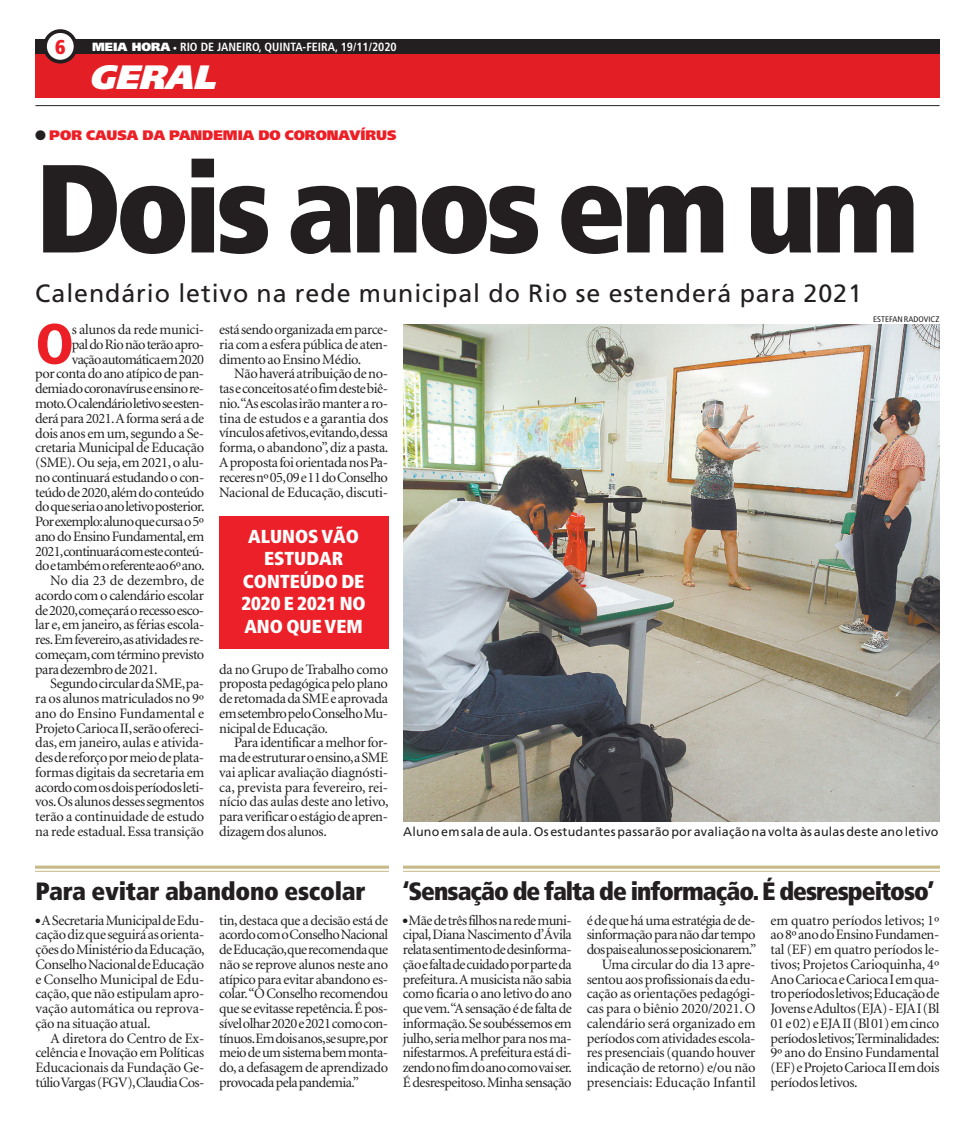
<style>
.page{position:relative;width:975px;height:1124px;background:#fff}
.page>*{position:absolute;margin:0;border:0;box-sizing:border-box;transform-origin:0 0}
.t1{font:900 condensed 125px "Frutiger";letter-spacing:-.045em;color:#231f20}
.t2{font:900 condensed 56.62px "Frutiger";color:#ed1f26}
.t3{font:italic 900 33.75px "Frutiger";color:#fff}
.t4{font:25px "Frutiger";letter-spacing:.035em;color:#231f20}
.t5{font:900 condensed 25px "Frutiger";letter-spacing:-.04em;color:#231f20}
.t6{font:900 condensed 25px "Frutiger";letter-spacing:-.01em;color:#231f20}
.t7{font:900 condensed 20px "Frutiger";color:#ed1f26}
.t8{font:900 condensed 18.75px/22.5px "Frutiger";color:#fff;text-align:center}
.t9{font:14.38px/14.8px "Minion";letter-spacing:-.03em;color:#231f20;text-align:justify}
.t10{font:14.38px "Minion";letter-spacing:-.05em;color:#231f20}
.t11{font:14.38px "Minion";letter-spacing:-.005em;color:#231f20}
.t12{font:14.38px "Minion";color:#231f20}
.t13{font:900 13.75px "Frutiger";color:#ed1f26}
.t14{font:12.5px "Frutiger";letter-spacing:.015em;color:#231f20}
.t15{font:700 condensed 11.88px "Frutiger";color:#fff}
.t16{font:condensed 8.12px "Frutiger";color:#231f20;scale:1.08 1}
.s1{font-weight:900;font-stretch:normal}
</style>
<div class="page">
<div style="left:35px;top:54px;width:904px;height:44px;background:#e31f25"></div>
<hr style="left:35px;top:105px;width:904px;height:1px;background:#231f20">
<img style="left:403px;top:324px;width:536px;height:497px">
<div style="left:219px;top:515px;width:169px;height:133px;background:#ec2028"></div>
<svg style="left:36px;top:868px;width:352px;height:1px"></svg>
<hr style="left:36px;top:865px;width:352px;height:3px;background:#c7ba88">
<hr style="left:36px;top:870px;width:352px;height:1px;background:#c7ba88">
<svg style="left:403px;top:868px;width:536px;height:1px"></svg>
<hr style="left:403px;top:865px;width:536px;height:3px;background:#c7ba88">
<hr style="left:403px;top:870px;width:536px;height:1px;background:#c7ba88">
<div style="left:35px;top:39px;width:904px;height:15px;background:#231f20"></div>
<div style="left:45px;top:31px;width:31px;height:31px;background:#fff;border-radius:50%"></div>
<div style="left:43px;top:29px;width:34px;height:34px;border:4px solid #231f20;border-radius:50%"></div>
<h3 class="t7" style="left:55px;top:35px;width:12px">6</h3>
<p class="t15" style="left:92px;top:40px;width:227px"><span class="s1">MEIA HORA ·</span> RIO DE JANEIRO, QUINTA-FEIRA</p>
<p class="t15" style="left:335px;top:40px;width:63px">, 19/11/2020</p>
<h3 class="t3" style="left:89px;top:57px;width:139px">GERAL</h3>
<p class="t13" style="left:49px;top:127px;width:349px">POR CAUSA DA PANDEMIA DO CORONAVÍRUS</p>
<h1 class="t1" style="left:35px;top:132px;width:885px">Dois anos em um</h1>
<h3 class="t4" style="left:35px;top:278px;width:828px">Calendário letivo na rede municipal do Rio se estenderá para 2021</h3>
<h2 class="t2" style="left:35px;top:310px;width:40px">O</h2>
<p class="t9" style="left:72px;top:323px;width:134px">s alunos da rede munici-</p>
<p class="t9" style="left:72px;top:337px;width:134px">pal do Rio não terão apro-</p>
<p class="t10" style="left:72px;top:352px;width:134px">vação automática em 2020</p>
<p class="t9" style="left:35px;top:367px;width:170px">por conta do ano atípico de pan-</p>
<p class="t9" style="left:35px;top:382px;width:170px">demia do coronavírus e ensino re-</p>
<p class="t9" style="left:35px;top:396px;width:170px">moto. O calendário letivo se esten-</p>
<p class="t9" style="left:35px;top:411px;width:170px">derá para 2021. A forma será a de</p>
<p class="t9" style="left:35px;top:426px;width:170px">dois anos em um, segundo a Se-</p>
<p class="t9" style="left:35px;top:441px;width:170px">cretaria Municipal de Educação</p>
<p class="t9" style="left:35px;top:455px;width:170px">(SME). Ou seja, em 2021, o alu-</p>
<p class="t9" style="left:35px;top:470px;width:170px">no continuará estudando o con-</p>
<p class="t9" style="left:35px;top:485px;width:170px">teúdo de 2020, além do conteúdo</p>
<p class="t9" style="left:35px;top:500px;width:171px">do que seria o ano letivo posterior.</p>
<p class="t9" style="left:35px;top:514px;width:170px">Por exemplo: aluno que cursa o 5º</p>
<p class="t9" style="left:35px;top:529px;width:170px">ano do Ensino Fundamental, em</p>
<p class="t10" style="left:35px;top:544px;width:170px">2021, continuará com este conteú-</p>
<p class="t9" style="left:35px;top:559px;width:171px">do e também o referente ao 6º ano.</p>
<p class="t12" style="left:50px;top:573px;width:155px">No dia 23 de dezembro, de</p>
<p class="t9" style="left:35px;top:588px;width:170px">acordo com o calendário escolar</p>
<p class="t9" style="left:35px;top:603px;width:170px">de 2020, começará o recesso esco-</p>
<p class="t9" style="left:35px;top:618px;width:170px">lar e, em janeiro, as férias escola-</p>
<p class="t9" style="left:35px;top:632px;width:170px">res. Em fevereiro, as atividades re-</p>
<p class="t9" style="left:35px;top:647px;width:170px">começam, com término previsto</p>
<p class="t9" style="left:35px;top:662px;width:124px">para dezembro de 2021.</p>
<p class="t9" style="left:50px;top:677px;width:155px">Segundo circular da SME, pa-</p>
<p class="t9" style="left:35px;top:691px;width:170px">ra os alunos matriculados no 9º</p>
<p class="t11" style="left:35px;top:706px;width:170px">ano do Ensino Fundamental e</p>
<p class="t9" style="left:35px;top:721px;width:170px">Projeto Carioca II, serão ofereci-</p>
<p class="t9" style="left:35px;top:736px;width:170px">das, em janeiro, aulas e ativida-</p>
<p class="t9" style="left:35px;top:750px;width:170px">des de reforçopor meio de plata-</p>
<p class="t9" style="left:35px;top:765px;width:170px">formas digitais da secretaria em</p>
<p class="t9" style="left:35px;top:780px;width:170px">acordo com os dois períodos leti-</p>
<p class="t9" style="left:35px;top:795px;width:170px">vos. Os alunos desses segmentos</p>
<p class="t9" style="left:35px;top:809px;width:170px">terão a continuidade de estudo</p>
<p class="t9" style="left:35px;top:824px;width:170px">na rede estadual. Essa transição</p>
<p class="t9" style="left:219px;top:323px;width:170px">está sendo organizada em parce&shy;ria com a esfera pública de aten&shy;dimento ao Ensino Médio.</p>
<p class="t9" style="left:219px;top:367px;width:171px;text-indent:15px">Não haverá atribuição de no&shy;tas e conceitos até o fim deste biê&shy;nio. “As escolas irão manter a ro&shy;tina de estudos e a garantia dos vínculos afetivos, evitando, dessa forma, o abandono”, diz a pasta.<br>A proposta foi orientada nos Pa&shy;receres nº 05, 09 e 11 do Conselho Nacional de Educação, discuti-</p>
<h3 class="t8" style="left:241px;top:524px;width:126px">ALUNOS VÃO<br>ESTUDAR<br>CONTEÚDO DE<br>2020 E 2021 NO<br>ANO QUE VEM</h3>
<p class="t9" style="left:219px;top:662px;width:170px">da no Grupo de Trabalho como proposta pedagógica pelo plano de retomada da SME e aprovada em setembro pelo Conselho Mu&shy;nicipal de Educação.</p>
<p class="t9" style="left:219px;top:735px;width:171px;text-indent:15px">Para identificar a melhor for&shy;ma de estruturar o ensino, a SME vai aplicar avaliação diagnósti&shy;ca, prevista para fevereiro, rei&shy;nício das aulas deste ano letivo, para verificar o estágio de apren&shy;dizagem dos alunos.</p>
<p class="t16" style="left:873px;top:315px;width:63px">ESTEFAN RADOVICZ</p>
<p class="t14" style="left:403px;top:824px;width:537px">Aluno em sala de aula. Os estudantes passarão por avaliação na volta às aulas deste ano letivo</p>
<h3 class="t6" style="left:36px;top:875px;width:331px">Para evitar abandono escolar</h3>
<p class="t9" style="left:35px;top:913px;width:171px;text-indent:6px">A Secretaria Municipal de Edu&shy;cação diz que seguirá as orienta&shy;ções do Ministério da Educação, Conselho Nacional de Educação e Conselho Municipal de Edu&shy;cação, que não estipulam apro&shy;vação automática ou reprova&shy;ção na situação atual.</p>
<p class="t9" style="left:35px;top:1031px;width:170px;text-indent:15px">A diretora do Centro de Ex&shy;celência e Inovação em Políticas Educacionais da Fundação Ge&shy;túlio Vargas (FGV), Claudia Cos-</p>
<p class="t9" style="left:219px;top:913px;width:170px">tin, destaca que a decisão está de acordo com o Conselho Nacional de Educação, que recomenda que não se reprove alunos neste ano atípico para evitar abandono es&shy;colar. “O Conselho recomendou que se evitasse repetência. É pos&shy;sível olhar 2020 e 2021 como con&shy;tínuos. Em dois anos, se supre, por meio de um sistema bem monta&shy;do, a defasagem de aprendizado provocada pela pandemia.”</p>
<h3 class="t5" style="left:403px;top:875px;width:533px">‘Sensação de falta de informação. É desrespeitoso’</h3>
<p class="t9" style="left:403px;top:913px;width:171px;text-align:center">Mãe de três filhos na rede muni&shy;cipal, Diana Nascimento d’Ávila relata sentimento de desinforma&shy;ção e falta de cuidado por parte da prefeitura. A musicista não sabia como ficaria o ano letivo do ano que vem. “A sensação é de falta de informação. Se soubéssemos em julho, seria melhor para nos ma&shy;nifestarmos. A prefeitura está di&shy;zendo no fim do ano como vai ser.<br>É desrespeitoso. Minha sensação</p>
<p class="t9" style="left:586px;top:913px;width:171px;text-align:right">é de que há uma estratégia de de&shy;sinformação para não dar tempo dos pais e alunos se posicionarem.”<br>Uma circular do dia 13 apre&shy;sentou aos profissionais da edu&shy;cação as orientações pedagógi&shy;cas para o biênio 2020/2021. O calendário será organizado em períodos com atividades escola&shy;res presenciais (quando houver indicação de retorno) e/ou não presenciais: Educação Infantil</p>
<p class="t9" style="left:770px;top:913px;width:170px">em quatro períodos letivos; 1º ao 8º ano do Ensino Fundamen&shy;tal (EF) em quatro períodos le&shy;tivos; Projetos Carioquinha, 4º Ano Carioca e Carioca I em qua&shy;tro períodos letivos; Educação de Jovens e Adultos (EJA) - EJA I (Bl 01 e 02) e EJA II (Bl 01) em cinco períodos letivos; Terminalidades:<br>9º ano do Ensino Fundamental (EF) e Projeto Carioca II em dois períodos letivos.</p>
</div>
